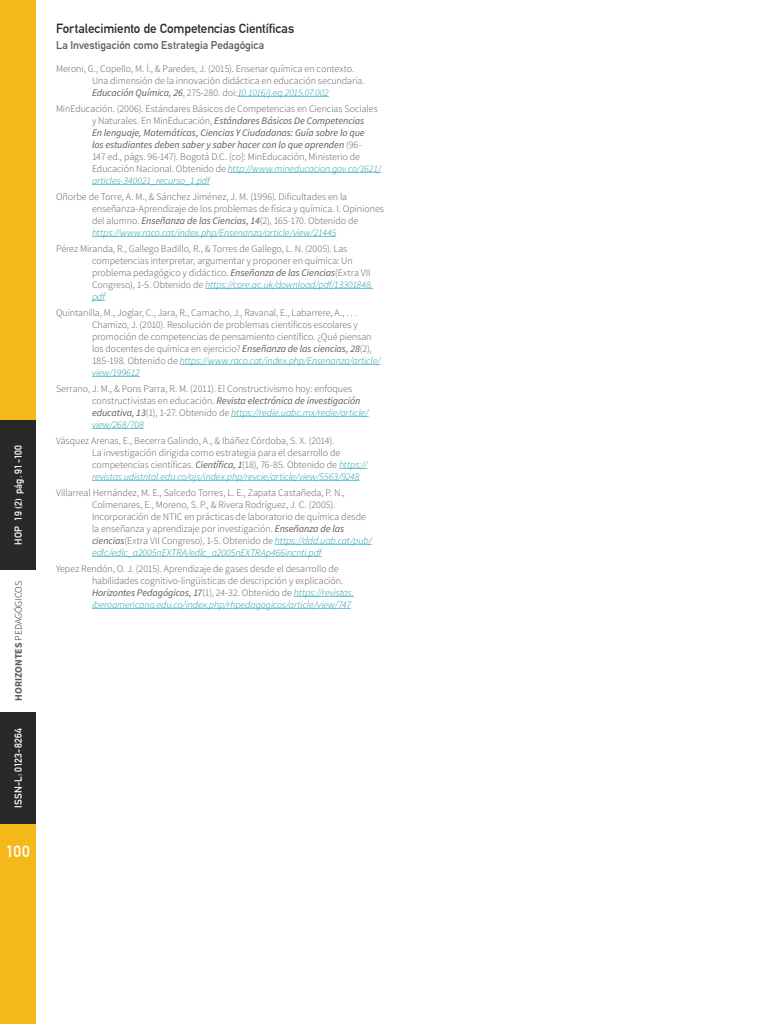
<style>
.page{position:relative;width:768px;height:1024px;background:#fff}
.page>*{position:absolute;margin:0;border:0;box-sizing:border-box;transform-origin:0 0}
.t1{font:700 16px "DIN Alternate";color:#fff}
.t2{font:700 13px "DIN Alternate";letter-spacing:-.005em;color:#282928}
.t3{font:700 11.1px "DIN Alternate";color:#5a5b5a}
.t4{font:300 10px/12px "Source Sans Pro";letter-spacing:-.005em;color:#5a5b5a}
.t5{font:700 10px "DIN Alternate";color:#fff}
.t6{font:300 10px "Source Sans Pro";letter-spacing:-.015em;color:#231f20}
.s1{font-weight:700;color:#5a5b5a}
.s2{font-weight:400;font-style:italic}
.s3{font-style:italic;color:#1a92a0}
</style>
<div class="page">
<hr style="left:237px;top:96px;width:92px;height:1px;background:#6dccdc">
<hr style="left:228px;top:172px;width:153px;height:1px;background:#6dccdc">
<hr style="left:92px;top:184px;width:118px;height:1px;background:#6dccdc">
<hr style="left:92px;top:236px;width:244px;height:1px;background:#6dccdc">
<hr style="left:205px;top:288px;width:168px;height:1px;background:#6dccdc">
<svg style="left:92px;top:300px;width:13px;height:1px"></svg>
<hr style="left:180px;top:364px;width:201px;height:1px;background:#6dccdc">
<hr style="left:92px;top:376px;width:48px;height:1px;background:#6dccdc">
<hr style="left:231px;top:416px;width:138px;height:1px;background:#6dccdc">
<hr style="left:92px;top:428px;width:52px;height:1px;background:#6dccdc">
<svg style="left:339px;top:468px;width:28px;height:1px"></svg>
<hr style="left:92px;top:480px;width:267px;height:1px;background:#6dccdc">
<hr style="left:275px;top:544px;width:97px;height:1px;background:#6dccdc">
<hr style="left:92px;top:556px;width:230px;height:1px;background:#6dccdc">
<hr style="left:294px;top:596px;width:60px;height:1px;background:#6dccdc">
<hr style="left:92px;top:608px;width:259px;height:1px;background:#6dccdc">
<div style="left:0;top:712px;width:36px;height:312px;background:#f5b819"></div>
<div style="left:0;top:0;width:36px;height:570px;background:#f5b819"></div>
<div style="left:0;top:420px;width:36px;height:150px;background:#282928"></div>
<div style="left:0;top:712px;width:36px;height:112px;background:#282928"></div>
<p class="t5" style="left:11px;top:545px;width:101px;rotate:-90deg">HOP 19 (2) pág. 91-100</p>
<p class="t6" style="left:12px;top:701px;width:121px;rotate:-90deg"><span class="s1">HORIZONTES</span> PEDAGÓGICOS</p>
<p class="t5" style="left:11px;top:808px;width:81px;rotate:-90deg">ISSN-L: 0123-8264</p>
<h1 class="t1" style="left:6px;top:839px;width:25px">100</h1>
<h2 class="t2" style="left:56px;top:19px;width:240px">Fortalecimiento de Competencias Científicas</h2>
<p class="t3" style="left:56px;top:36px;width:210px">La Investigación como Estrategia Pedagógica</p>
<p class="t4" style="left:92px;top:62px;width:274px;text-indent:-36px">Meroni, G., Copello, M. Í., &amp; Paredes, J. (2015). Ensenar química en contexto.<br>Una dimensión de la innovación didáctica en educación secundaria.<br><span class="s2">Educación Química, 26</span>, 275-280. doi:<span class="s3">10.1016/j.eq.2015.07.002</span></p>
<p class="t4" style="left:92px;top:102px;width:291px;text-indent:-36px">MinEducación. (2006). Estándares Básicos de Competencias en Ciencias Sociales y Naturales. En MinEducación, <span class="s2">Estándares Básicos De Competencias<br>En lenguaje, Matemáticas, Ciencias Y Ciudadanas: Guía sobre lo que<br>los estudiantes deben saber y saber hacer con lo que aprenden</span> (96-<br>147 ed., págs. 96-147). Bogotá D.C. [co]: MinEducación, Ministerio de Educación Nacional. Obtenido de <span class="s3">http://www.mineducacion.gov.co/1621/ articles-340021_recurso_1.pdf</span></p>
<p class="t4" style="left:92px;top:190px;width:294px;text-indent:-36px">Oñorbe de Torre, A. M., &amp; Sánchez Jiménez, J. M. (1996). Dificultades en la enseñanza-Aprendizaje de los problemas de física y química. I. Opiniones del alumno. <span class="s2">Enseñanza de las Ciencias, 14</span>(2), 165-170. Obtenido de <span class="s3">https://www.raco.cat/index.php/Ensenanza/article/view/21445</span></p>
<p class="t4" style="left:92px;top:242px;width:283px;text-indent:-36px">Pérez Miranda, R., Gallego Badillo, R., &amp; Torres de Gallego, L. N. (2005). Las competencias interpretar, argumentar y proponer en química: Un problema pedagógico y didáctico. <span class="s2">Enseñanza de las Ciencias</span>(Extra VII Congreso), 1-5. Obtenido de <span class="s3">https://core.ac.uk/download/pdf/13301848. pdf</span></p>
<p class="t4" style="left:92px;top:306px;width:290px;text-indent:-36px">Quintanilla, M., Joglar, C., Jara, R., Camacho, J., Ravanal, E., Labarrere, A., . . .<br>Chamizo, J. (2010). Resolución de problemas científicos escolares y promoción de competencias de pensamiento científico. ¿Qué piensan los docentes de química en ejercicio? <span class="s2">Enseñanza de las ciencias, 28</span>(2), 185-198. Obtenido de <span class="s3">https://www.raco.cat/index.php/Ensenanza/article/ view/199612</span></p>
<p class="t4" style="left:92px;top:382px;width:278px;text-indent:-36px">Serrano, J. M., &amp; Pons Parra, R. M. (2011). El Constructivismo hoy: enfoques constructivistas en educación. <span class="s2">Revista electrónica de investigación educativa, 13</span>(1), 1-27. Obtenido de <span class="s3">https://redie.uabc.mx/redie/article/ view/268/708</span></p>
<p class="t4" style="left:92px;top:434px;width:277px;text-indent:-36px">Vásquez Arenas, E., Becerra Galindo, A., &amp; Ibáñez Córdoba, S. X. (2014).<br>La investigación dirigida como estrategia para el desarrollo de competencias científicas. <span class="s2">Científica, 1</span>(18), 76-85. Obtenido de <span class="s3">https:// revistas.udistrital.edu.co/ojs/index.php/revcie/article/view/5563/9248</span></p>
<p class="t4" style="left:92px;top:486px;width:281px;text-indent:-36px">Villarreal Hernández, M. E., Salcedo Torres, L. E., Zapata Castañeda, P. N., Colmenares, E., Moreno, S. P., &amp; Rivera Rodríguez, J. C. (2005).<br>Incorporación de NTIC en prácticas de laboratorio de química desde la enseñanza y aprendizaje por investigación. <span class="s2">Enseñanza de las ciencias</span>(Extra VII Congreso), 1-5. Obtenido de <span class="s3">https://ddd.uab.cat/pub/ edlc/edlc_a2005nEXTRA/edlc_a2005nEXTRAp466incnti.pdf</span></p>
<p class="t4" style="left:92px;top:562px;width:263px;text-indent:-36px">Yepez Rendón, O. J. (2015). Aprendizaje de gases desde el desarrollo de habilidades cognitivo-lingüísticas de descripción y explicación.<br><span class="s2">Horizontes Pedagógicos, 17</span>(1), 24-32. Obtenido de <span class="s3">https://revistas. iberoamericana.edu.co/index.php/rhpedagogicos/article/view/747</span></p>
</div>
